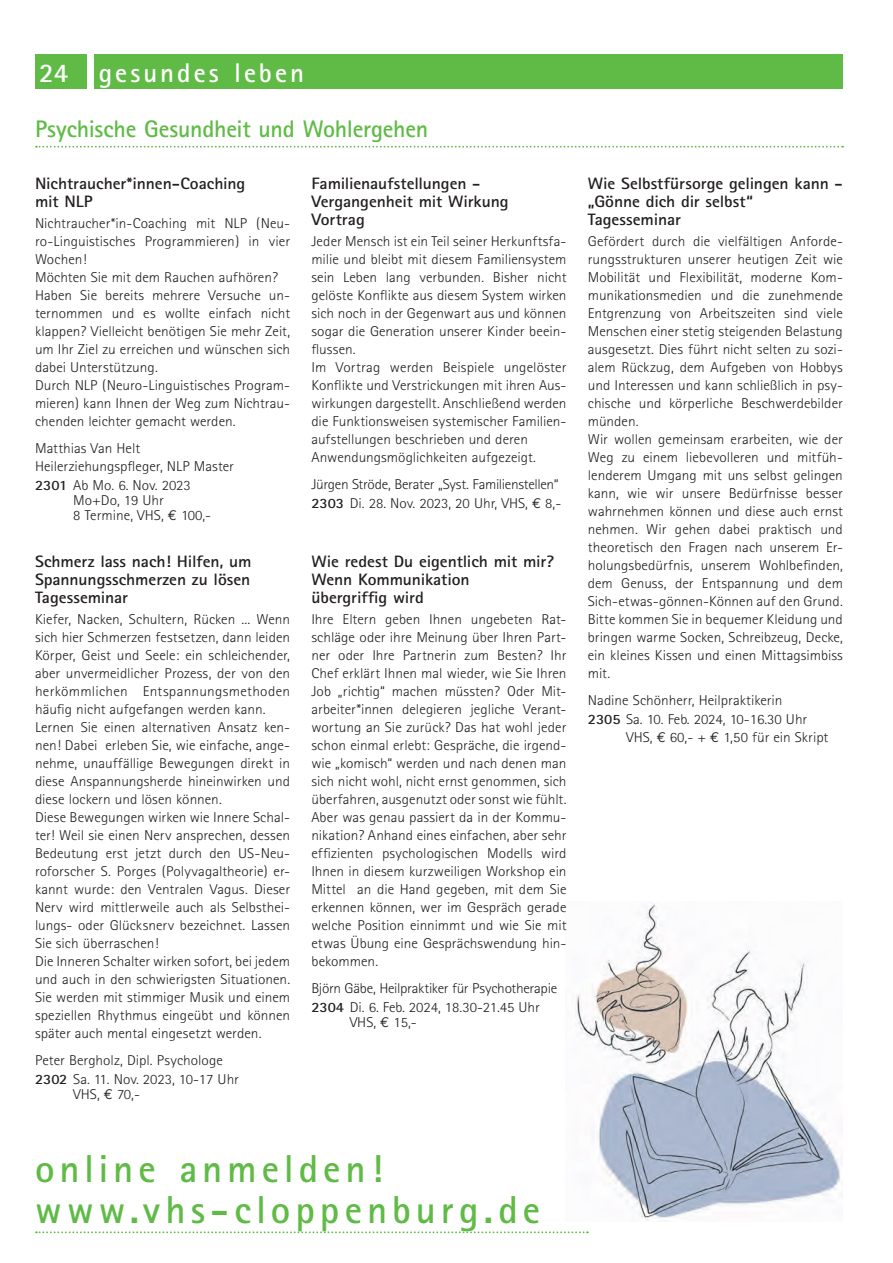
<style>
.page{position:relative;width:893px;height:1263px;background:#fff}
.page>*{position:absolute;margin:0;border:0;box-sizing:border-box;transform-origin:0 0}
.t1{font:700 39px/40.5px "Rotis Sans Serif";letter-spacing:.125em;color:#60bb46}
.t2{font:700 27px "Rotis Sans Serif";letter-spacing:.11em;color:#fff}
.t3{font:700 24px "Rotis Sans Serif";letter-spacing:-.01em;color:#60bb46}
.t4{font:700 16.5px/18px "Rotis Sans Serif";letter-spacing:-.005em;color:#231f20;scale:1.07 1}
.t5{font:300 14.25px/18px "Rotis Sans Serif";color:#231f20;scale:1.07 1}
.s1{font-weight:700}
</style>
<div class="page">
<div style="left:95px;top:55px;width:748px;height:34px;background:#60bb46"></div>
<div style="left:35px;top:55px;width:51px;height:34px;background:#60bb46"></div>
<img style="left:575px;top:903px;width:268px;height:319px">
<svg style="left:36px;top:146px;width:807px;height:2px"></svg>
<svg style="left:36px;top:1231px;width:552px;height:2px"></svg>
<h2 class="t2" style="left:39px;top:56px;width:266px">24 gesundes leben</h2>
<h3 class="t3" style="left:35px;top:114px;width:395px">Psychische Gesundheit und Wohlergehen</h3>
<p class="t4" style="left:35px;top:174px;width:198px">Nichtraucher*innen-Coaching mit NLP</p>
<p class="t5" style="left:35px;top:214px;width:240px">Nichtraucher*in-Coaching mit NLP (Neu&shy;ro-Linguistisches Programmieren) in vier Wochen!<br>Möchten Sie mit dem Rauchen aufhören?<br>Haben Sie bereits mehrere Versuche un&shy;ternommen und es wollte einfach nicht klappen? Vielleicht benötigen Sie mehr Zeit, um Ihr Ziel zu erreichen und wünschen sich dabei Unterstützung.<br>Durch NLP (Neuro-Linguistisches Program&shy;mieren) kann Ihnen der Weg zum Nichtrau&shy;chenden leichter gemacht werden.</p>
<p class="t5" style="left:35px;top:438px;width:188px;line-height:18.6px">Matthias Van Helt<br>Heilerziehungspfleger, NLP Master<br><span class="s1">2301</span> Ab Mo. 6. Nov. 2023</p>
<p class="t5" style="left:73px;top:492px;width:130px;line-height:15px">Mo+Do, 19 Uhr<br>8 Termine, VHS, 100,-</p>
<p class="t4" style="left:35px;top:552px;width:204px;text-align:justify">Schmerz lass nach! Hilfen, um Spannungsschmerzen zu lösen Tagesseminar</p>
<p class="t5" style="left:35px;top:610px;width:240px">Kiefer, Nacken, Schultern, Rücken ... Wenn sich hier Schmerzen festsetzen, dann leiden Körper, Geist und Seele: ein schleichender, aber unvermeidlicher Prozess, der von den herkömmlichen Entspannungsmethoden häufig nicht aufgefangen werden kann.<br>Lernen Sie einen alternativen Ansatz ken&shy;nen! Dabei erleben Sie, wie einfache, ange&shy;nehme, unauffällige Bewegungen direkt in diese Anspannungsherde hineinwirken und diese lockern und lösen können.<br>Diese Bewegungen wirken wie Innere Schal&shy;ter! Weil sie einen Nerv ansprechen, dessen Bedeutung erst jetzt durch den US-Neu&shy;roforscher S. Porges (Polyvagaltheorie) er&shy;kannt wurde: den Ventralen Vagus. Dieser Nerv wird mittlerweile auch als Selbsthei&shy;lungs- oder Glücksnerv bezeichnet. Lassen Sie sich überraschen!<br>Die Inneren Schalter wirken sofort, bei jedem und auch in den schwierigsten Situationen.<br>Sie werden mit stimmiger Musik und einem speziellen Rhythmus eingeübt und können später auch mental eingesetzt werden.</p>
<p class="t5" style="left:35px;top:1050px;width:192px;line-height:19.2px">Peter Bergholz, Dipl. Psychologe<br><span class="s1">2302</span> Sa. 11. Nov. 2023, 10-17 Uhr</p>
<p class="t5" style="left:73px;top:1085px;width:64px">VHS, 70,-</p>
<p class="t4" style="left:311px;top:174px;width:186px">Familienaufstellungen -<br>Vergangenheit mit Wirkung<br>Vortrag</p>
<p class="t5" style="left:311px;top:232px;width:240px">Jeder Mensch ist ein Teil seiner Herkunftsfa&shy;milie und bleibt mit diesem Familiensystem sein Leben lang verbunden. Bisher nicht gelöste Konflikte aus diesem System wirken sich noch in der Gegenwart aus und können sogar die Generation unserer Kinder beein&shy;flussen.<br>Im Vortrag werden Beispiele ungelöster Konflikte und Verstrickungen mit ihren Aus&shy;wirkungen dargestellt. Anschließend werden die Funktionsweisen systemischer Familien&shy;aufstellungen beschrieben und deren Anwendungsmöglichkeiten aufgezeigt.</p>
<p class="t5" style="left:311px;top:474px;width:235px;line-height:19.2px">Jürgen Ströde, Berater „Syst. Familienstellen“<br><span class="s1">2303</span> Di. 28. Nov. 2023, 20 Uhr, VHS, 8,-</p>
<p class="t4" style="left:311px;top:552px;width:228px">Wie redest Du eigentlich mit mir?<br>Wenn Kommunikation<br>übergriffig wird</p>
<p class="t5" style="left:311px;top:610px;width:240px;text-align:justify">Ihre Eltern geben Ihnen ungebeten Rat&shy;schläge oder ihre Meinung über Ihren Part&shy;ner oder Ihre Partnerin zum Besten? Ihr Chef erklärt Ihnen mal wieder, wie Sie Ihren Job „richtig“ machen müssten? Oder Mit&shy;arbeiter*innen delegieren jegliche Verant&shy;wortung an Sie zurück? Das hat wohl jeder schon einmal erlebt: Gespräche, die irgend&shy;wie „komisch“ werden und nach denen man sich nicht wohl, nicht ernst genommen, sich überfahren, ausgenutzt oder sonst wie fühlt.<br>Aber was genau passiert da in der Kommu&shy;nikation? Anhand eines einfachen, aber sehr effizienten psychologischen Modells wird Ihnen in diesem kurzweiligen Workshop ein Mittel an die Hand gegeben, mit dem Sie erkennen können, wer im Gespräch gerade welche Position einnimmt und wie Sie mit etwas Übung eine Gesprächswendung hin&shy;bekommen.</p>
<p class="t5" style="left:311px;top:978px;width:231px;line-height:19.2px">Björn Gäbe, Heilpraktiker für Psychotherapie<br><span class="s1">2304</span> Di. 6. Feb. 2024, 18.30-21.45 Uhr</p>
<p class="t5" style="left:350px;top:1013px;width:64px">VHS, 15,-</p>
<p class="t4" style="left:588px;top:174px;width:240px">Wie Selbstfürsorge gelingen kann - „Gönne dich dir selbst“<br>Tagesseminar</p>
<p class="t5" style="left:588px;top:232px;width:240px">Gefördert durch die vielfältigen Anforde&shy;rungsstrukturen unserer heutigen Zeit wie Mobilität und Flexibilität, moderne Kom&shy;munikationsmedien und die zunehmende Entgrenzung von Arbeitszeiten sind viele Menschen einer stetig steigenden Belastung ausgesetzt. Dies führt nicht selten zu sozi&shy;alem Rückzug, dem Aufgeben von Hobbys und Interessen und kann schließlich in psy&shy;chische und körperliche Beschwerdebilder münden.<br>Wir wollen gemeinsam erarbeiten, wie der Weg zu einem liebevolleren und mitfüh&shy;lenderem Umgang mit uns selbst gelingen kann, wie wir unsere Bedürfnisse besser wahrnehmen können und diese auch ernst nehmen. Wir gehen dabei praktisch und theoretisch den Fragen nach unserem Er&shy;holungsbedürfnis, unserem Wohlbefinden, dem Genuss, der Entspannung und dem Sich-etwas-gönnen-Können auf den Grund.<br>Bitte kommen Sie in bequemer Kleidung und bringen warme Socken, Schreibzeug, Decke, ein kleines Kissen und einen Mittagsimbiss mit.</p>
<p class="t5" style="left:588px;top:691px;width:183px">Nadine Schönherr, Heilpraktikerin</p>
<p class="t5" style="left:588px;top:710px;width:207px"><span class="s1">2305</span> Sa. 10. Feb. 2024, 10-16.30 Uhr</p>
<p class="t5" style="left:626px;top:728px;width:191px">VHS, 60,- + 1,50 für ein Skript</p>
<h1 class="t1" style="left:35px;top:1148px;width:507px">online anmelden! www.vhs-cloppenburg.de</h1>
</div>
